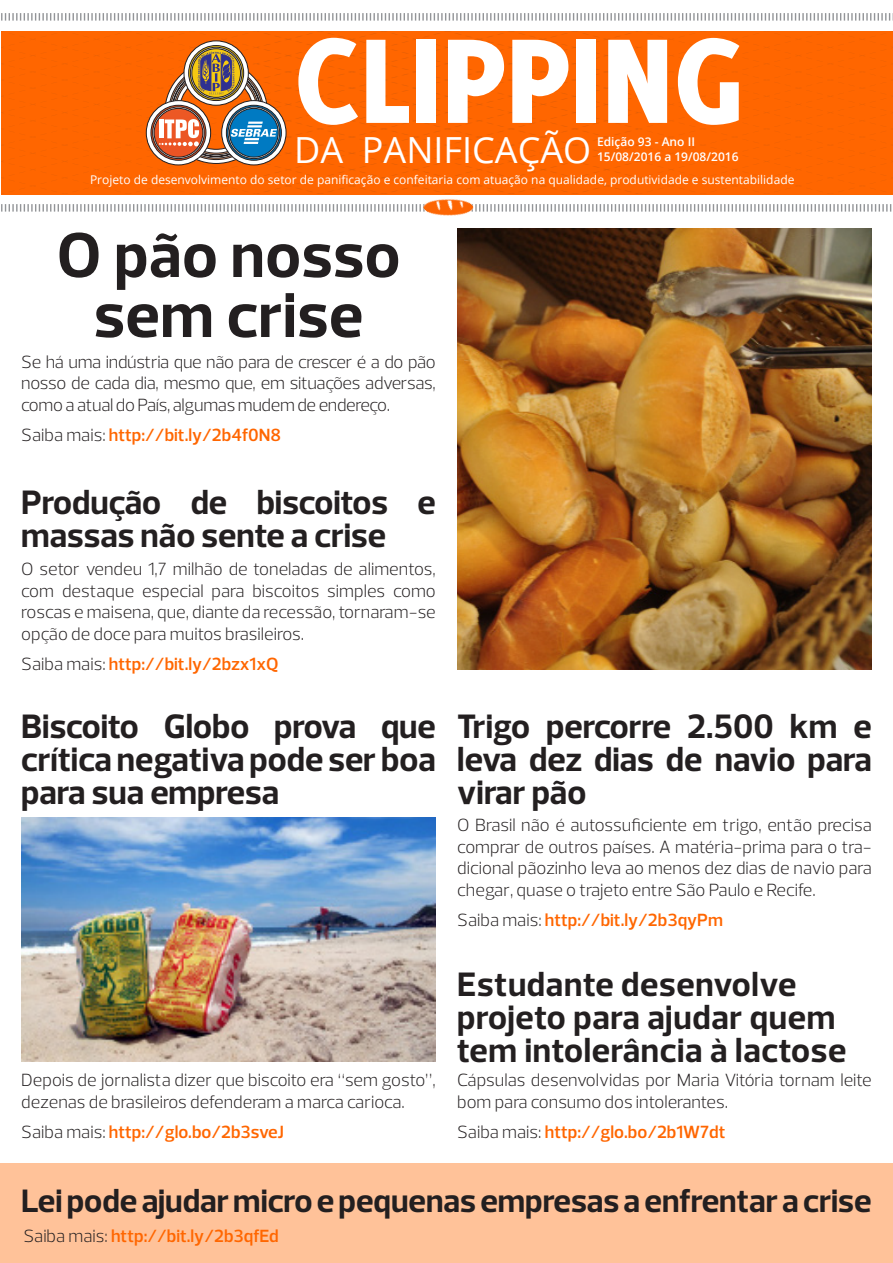
<style>
.page{position:relative;width:893px;height:1263px;background:#fff}
.page>*{position:absolute;margin:0;border:0;box-sizing:border-box;transform-origin:0 0}
.t1{font:800 132px "Delicious";color:#fff}
.t2{font:700 64.5px/60px "Prelo";letter-spacing:.01em;color:#231f20;text-align:center}
.t3{font:36px "Open Sans";color:#fff}
.t4{font:700 34.5px/33px "Prelo";color:#231f20;text-align:justify}
.t5{font:700 34.5px/33px "Prelo";letter-spacing:.02em;color:#231f20}
.t6{font:700 33px "Prelo";color:#231f20}
.t7{font:300 18px/21.6px "Prelo";color:#231f20;text-align:justify}
.t8{font:600 18px "Prelo";color:#f60}
.t9{font:12px "Open Sans";color:#fff}
.t10{font:600 12px/15px "Open Sans";color:#fff}
.s1{font-weight:300;color:#231f20}
</style>
<div class="page">
<div style="left:638px;top:165px;width:255px;height:22px;background:#f60"></div>
<svg style="left:638px;top:185px;width:44px;height:9px"></svg>
<div style="left:1px;top:187px;width:637px;height:7px;background:#f60"></div>
<div style="left:1px;top:165px;width:637px;height:22px;background:#f60"></div>
<div style="left:213px;top:185px;width:213px;height:9px;background:#f60"></div>
<svg style="left:1px;top:204px;width:420px;height:8px"></svg>
<svg style="left:475px;top:204px;width:417px;height:8px"></svg>
<img style="left:423px;top:199px;width:51px;height:17px">
<svg style="left:1px;top:31px;width:892px;height:134px;background:#f4690c"></svg>
<svg style="left:1px;top:13px;width:892px;height:8px"></svg>
<div style="left:0;top:1163px;width:893px;height:100px;background:#ffc299"></div>
<img style="left:457px;top:229px;width:415px;height:441px">
<img style="left:21px;top:817px;width:415px;height:245px">
<h1 class="t1" style="left:294px;top:3px;width:450px">CLIPPING</h1>
<h3 class="t3" style="left:294px;top:125px;width:299px">DA PANIFICAÇÃO</h3>
<p class="t9" style="left:90px;top:172px;width:706px">Projeto de desenvolvimento do setor de panificação e confeitaria com atuação na qualidade, produtividade e sustentabilidade</p>
<p class="t10" style="left:597px;top:134px;width:143px">Edição 93 - Ano II<br>15/08/2016 a 19/08/2016</p>
<p class="t2" style="left:57px;top:226px;width:345px">O pão nosso sem crise</p>
<p class="t7" style="left:21px;top:351px;width:416px">Se há uma indústria que não para de crescer é a do pão nosso de cada dia, mesmo que, em situações adversas, como a atual do País, algumas mudem de endereço.</p>
<p class="t8" style="left:21px;top:424px;width:261px"><span class="s1">Saiba mais:</span> http://bit.ly/2b4f0N8</p>
<p class="t4" style="left:21px;top:486px;width:416px">Produção de biscoitos e massas não sente a crise</p>
<p class="t7" style="left:21px;top:558px;width:416px">O setor vendeu 1,7 milhão de toneladas de alimentos, com destaque especial para biscoitos simples como roscas e maisena, que, diante da recessão, tornaram-se opção de doce para muitos brasileiros.</p>
<p class="t8" style="left:21px;top:653px;width:259px"><span class="s1">Saiba mais:</span> http://bit.ly/2bzx1xQ</p>
<p class="t4" style="left:21px;top:710px;width:416px">Biscoito Globo prova que crítica negativa pode ser boa para sua empresa</p>
<p class="t7" style="left:21px;top:1069px;width:416px">Depois de jornalista dizer que biscoito era “sem gosto”, dezenas de brasileiros defenderam a marca carioca.</p>
<p class="t8" style="left:21px;top:1120px;width:264px"><span class="s1">Saiba mais:</span> http://glo.bo/2b3sveJ</p>
<p class="t4" style="left:457px;top:710px;width:416px">Trigo percorre 2.500 km e leva dez dias de navio para virar pão</p>
<p class="t7" style="left:457px;top:814px;width:416px">O Brasil não é autossuficiente em trigo, então precisa comprar de outros países. A matéria-prima para o tra&shy;dicional pãozinho leva ao menos dez dias de navio para chegar, quase o trajeto entre São Paulo e Recife.</p>
<p class="t8" style="left:457px;top:909px;width:267px"><span class="s1">Saiba mais:</span> http://bit.ly/2b3qyPm</p>
<p class="t5" style="left:457px;top:968px;width:391px">Estudante desenvolve projeto para ajudar quem tem intolerância à lactose</p>
<p class="t7" style="left:457px;top:1069px;width:416px">Cápsulas desenvolvidas por Maria Vitória tornam leite bom para consumo dos intolerantes.</p>
<p class="t8" style="left:457px;top:1120px;width:270px"><span class="s1">Saiba mais:</span> http://glo.bo/2b1W7dt</p>
<p class="t6" style="left:21px;top:1180px;width:852px">Lei pode ajudar micro e pequenas empresas a enfrentar a crise</p>
<p class="t8" style="left:23px;top:1224px;width:257px"><span class="s1">Saiba mais:</span> http://bit.ly/2b3qfEd</p>
</div>
